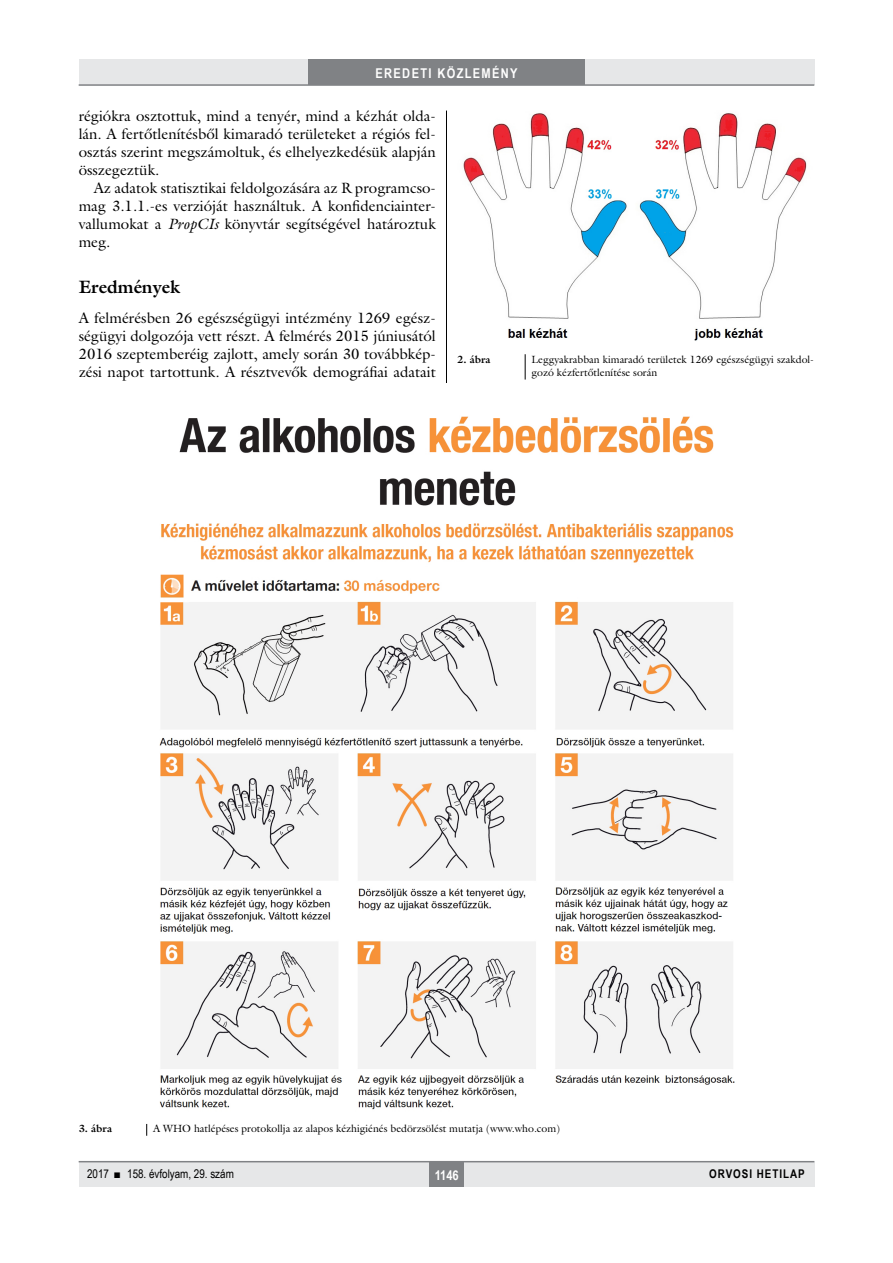
<style>
.page{position:relative;width:893px;height:1263px;background:#fff}
.page>*{position:absolute;margin:0;border:0;box-sizing:border-box;transform-origin:0 0}
.alcimbold{font:700 18px "Galliard Reg";color:#000}
.Body_Text{font:15px/18px "Galliard Reg";color:#000;text-align:justify}
.Body_tompa{font:15px/18px "Galliard Reg";color:#000;text-align:justify}
.t1{font:700 13.5px "Arial Narrow";letter-spacing:.1em;color:#fff}
.t2{font:12px "Arial Narrow";color:#000}
.t3{font:700 12px "Arial Narrow";letter-spacing:.08em;color:#000}
.kepalairas2{font:10.5px/13.5px "Galliard Reg";color:#000}
.kepalairas1{font:700 10.5px "Galliard Reg";color:#000}
.s1{font-style:italic}
</style>
<div class="page">
<div style="left:79px;top:1161px;width:735px;height:25px;background:#e6e7e8"></div>
<hr style="left:79px;top:1161px;width:735px;height:1px;background:#808285">
<div style="left:430px;top:1161px;width:34px;height:25px;background:#808285"></div>
<div style="left:79px;top:60px;width:735px;height:25px;background:#e6e7e8"></div>
<div style="left:308px;top:60px;width:277px;height:25px;background:#808285"></div>
<hr style="left:79px;top:84px;width:735px;height:2px;background:#808285">
<hr style="left:446px;top:111px;width:1px;height:1026px;background:#000">
<img style="left:463px;top:113px;width:344px;height:228px">
<img style="left:159px;top:414px;width:576px;height:699px">
<svg style="left:525px;top:354px;width:1px;height:26px"></svg>
<div style="left:79px;top:1124px;width:736px;height:13px;background:#fff"></div>
<svg style="left:146px;top:1124px;width:1px;height:12px"></svg>
<p class="t1" style="left:375px;top:63px;width:144px">EREDETI KÖZLEMÉNY</p>
<p class="Body_Text" style="left:79px;top:107px;width:359px">régiókra osztottuk, mind a tenyér, mind a kézhát olda&shy;lán. A fertőtlenítésből kimaradó területeket a régiós fel&shy;osztás szerint megszámoltuk, és elhelyezkedésük alapján összegeztük.</p>
<p class="Body_Text" style="left:79px;top:179px;width:359px;text-indent:15px">Az adatok statisztikai feldolgozására az R programcso&shy;mag 3.1.1.-es verzióját használtuk. A konfidenciainter&shy;vallumokat a <span class="s1">PropCIs</span> könyvtár segítségével határoztuk meg.</p>
<p class="alcimbold" style="left:79px;top:275px;width:103px">Eredmények</p>
<p class="Body_tompa" style="left:79px;top:309px;width:359px">A felmérésben 26 egészségügyi intézmény 1269 egész&shy;ségügyi dolgozója vett részt. A felmérés 2015 júniusától 2016 szeptemberéig zajlott, amely során 30 továbbkép&shy;zési napot tartottunk. A résztvevők demográfiai adatait</p>
<p class="kepalairas1" style="left:457px;top:352px;width:35px">2. ábra</p>
<p class="kepalairas2" style="left:531px;top:352px;width:284px">Leggyakrabban kimaradó területek 1269 egészségügyi szakdol&shy;gozó kézfertőtlenítése során</p>
<p class="kepalairas1" style="left:79px;top:1122px;width:35px">3. ábra</p>
<p class="kepalairas2" style="left:153px;top:1122px;width:409px">A WHO hatlépéses protokollja az alapos kézhigiénés bedörzsölést mutatja (www.who.com)</p>
<p class="t2" style="left:87px;top:1165px;width:148px">2017 ■ 158. évfolyam, 29. szám</p>
<p class="t1" style="left:435px;top:1165px;width:26px">1146</p>
<p class="t3" style="left:709px;top:1165px;width:97px">ORVOSI HETILAP</p>
</div>
